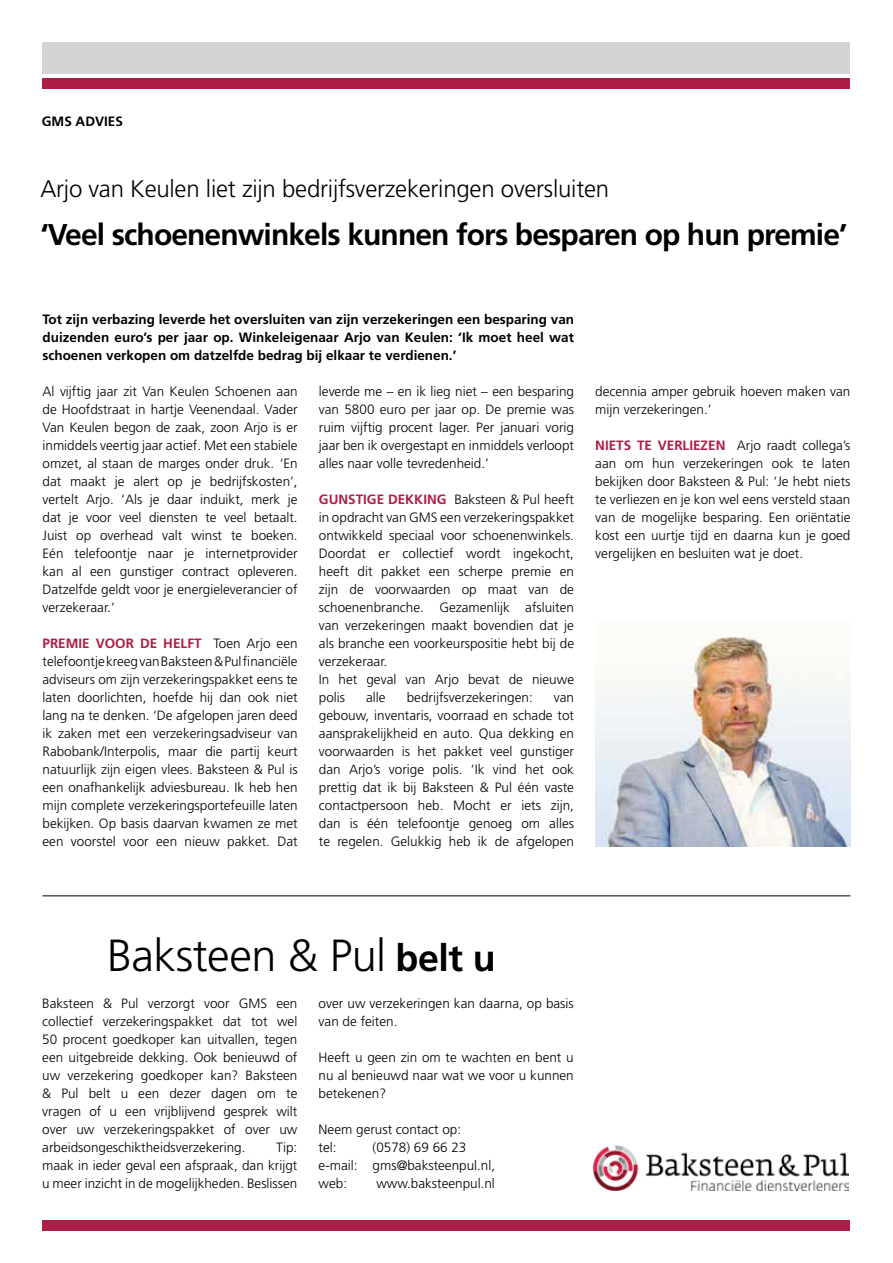
<style>
.page{position:relative;width:893px;height:1263px;background:#fff}
.page>*{position:absolute;margin:0;border:0;box-sizing:border-box;transform-origin:0 0}
.t1{font:300 45px "Frutiger LT Std";letter-spacing:-.01em;color:#000}
.t2{font:700 30px "Frutiger LT Std";letter-spacing:-.03em;color:#000}
.t3{font:300 24px "Frutiger LT Std";letter-spacing:-.01em;color:#000}
.t4{font:300 13.5px/18px "Frutiger LT Std";color:#000;text-align:justify}
.t5{font:700 13.5px/18px "Frutiger LT Std";color:#000;text-align:justify}
.s1{font-weight:700;color:#ad1e46}
.s2{font-weight:700;font-size:37.5px}
</style>
<div class="page">
<img style="left:595px;top:636px;width:255px;height:210px">
<div style="left:43px;top:43px;width:807px;height:31px;background:#d1d3d4"></div>
<div style="left:43px;top:79px;width:807px;height:10px;background:#ad1e46"></div>
<div style="left:43px;top:1220px;width:807px;height:11px;background:#ad1e46"></div>
<hr style="left:43px;top:895px;width:807px;height:1px;background:#000">
<img style="left:593px;top:1145px;width:255px;height:45px">
<p class="t5" style="left:42px;top:112px;width:83px">GMS ADVIES</p>
<h3 class="t3" style="left:40px;top:175px;width:570px">Arjo van Keulen liet zijn bedrijfsverzekeringen oversluiten</h3>
<h2 class="t2" style="left:40px;top:217px;width:809px">‘Veel schoenenwinkels kunnen fors besparen op hun premie’</h2>
<p class="t5" style="left:43px;top:310px;width:533px">Tot zijn verbazing leverde het oversluiten van zijn verzekeringen een besparing van duizenden euro’s per jaar op. Winkeleigenaar Arjo van Keulen: ‘Ik moet heel wat schoenen verkopen om datzelfde bedrag bij elkaar te verdienen.’</p>
<p class="t4" style="left:43px;top:383px;width:257px">Al vijftig jaar zit Van Keulen Schoenen aan de Hoofdstraat in hartje Veenendaal. Vader Van Keulen begon de zaak, zoon Arjo is er inmiddels veertig jaar actief. Met een stabiele omzet, al staan de marges onder druk. ‘En dat maakt je alert op je bedrijfskosten’, vertelt Arjo. ‘Als je daar induikt, merk je dat je voor veel diensten te veel betaalt.<br>Juist op overhead valt winst te boeken.<br>Eén telefoontje naar je internetprovider kan al een gunstiger contract opleveren.<br>Datzelfde geldt voor je energieleverancier of verzekeraar.’</p>
<p class="t4" style="left:43px;top:634px;width:257px"><span class="s1">PREMIE VOOR DE HELFT</span> Toen Arjo een telefoontje kreeg van Baksteen &amp; Pul financiële adviseurs om zijn verzekeringspakket eens te laten doorlichten, hoefde hij dan ook niet lang na te denken. ‘De afgelopen jaren deed ik zaken met een verzekeringsadviseur van Rabobank/Interpolis, maar die partij keurt natuurlijk zijn eigen vlees. Baksteen &amp; Pul is een onafhankelijk adviesbureau. Ik heb hen mijn complete verzekeringsportefeuille laten bekijken. Op basis daarvan kwamen ze met een voorstel voor een nieuw pakket. Dat</p>
<p class="t4" style="left:319px;top:382px;width:257px">leverde me – en ik lieg niet – een besparing van 5800 euro per jaar op. De premie was ruim vijftig procent lager. Per januari vorig jaar ben ik overgestapt en inmiddels verloopt alles naar volle tevredenheid.’</p>
<p class="t4" style="left:319px;top:490px;width:257px;text-align:left"><span class="s1">GUNSTIGE DEKKING</span> Baksteen &amp; Pul heeft in opdracht van GMS een verzekeringspakket ontwikkeld speciaal voor schoenenwinkels.<br>Doordat er collectief wordt ingekocht, heeft dit pakket een scherpe premie en zijn de voorwaarden op maat van de schoenenbranche. Gezamenlijk afsluiten van verzekeringen maakt bovendien dat je als branche een voorkeurspositie hebt bij de verzekeraar.<br>In het geval van Arjo bevat de nieuwe polis</p>
<p class="t4" style="left:366px;top:688px;width:21px">alle</p>
<p class="t4" style="left:407px;top:688px;width:127px">bedrijfsverzekeringen:</p>
<p class="t4" style="left:319px;top:688px;width:257px;text-indent:235px">van gebouw, inventaris, voorraad en schade tot aansprakelijkheid en auto. Qua dekking en voorwaarden is het pakket veel gunstiger dan Arjo’s vorige polis. ‘Ik vind het ook prettig dat ik bij Baksteen &amp; Pul één vaste contactpersoon heb. Mocht er iets zijn, dan is één telefoontje genoeg om alles te regelen. Gelukkig heb ik de afgelopen</p>
<p class="t4" style="left:595px;top:382px;width:257px">decennia amper gebruik hoeven maken van mijn verzekeringen.’</p>
<p class="t4" style="left:595px;top:436px;width:257px"><span class="s1">NIETS TE VERLIEZEN</span> Arjo raadt collega’s aan om hun verzekeringen ook te laten bekijken door Baksteen &amp; Pul: ‘Je hebt niets te verliezen en je kon wel eens versteld staan van de mogelijke besparing. Een oriëntatie kost een uurtje tijd en daarna kun je goed vergelijken en besluiten wat je doet.</p>
<h1 class="t1" style="left:107px;top:930px;width:390px">Baksteen &amp; Pul <span class="s2">belt u</span></h1>
<p class="t4" style="left:42px;top:995px;width:257px">Baksteen &amp; Pul verzorgt voor GMS een collectief verzekeringspakket dat tot wel 50 procent goedkoper kan uitvallen, tegen een uitgebreide dekking. Ook benieuwd of uw verzekering goedkoper kan? Baksteen &amp; Pul belt u een dezer dagen om te vragen of u een vrijblijvend gesprek wilt over uw verzekeringspakket of over uw arbeidsongeschiktheidsverzekering.</p>
<p class="t4" style="left:42px;top:1139px;width:257px;text-indent:234px">Tip: maak in ieder geval een afspraak, dan krijgt u meer inzicht in de mogelijkheden. Beslissen</p>
<p class="t4" style="left:319px;top:994px;width:257px">over uw verzekeringen kan daarna, op basis van de feiten.</p>
<p class="t4" style="left:319px;top:1048px;width:257px">Heeft u geen zin om te wachten en bent u nu al benieuwd naar wat we voor u kunnen betekenen?</p>
<p class="t4" style="left:319px;top:1120px;width:144px">Neem gerust contact op: tel:</p>
<p class="t4" style="left:319px;top:1138px;width:178px;text-align:left;text-indent:54px">(0578) 69 66 23 e-mail: gms@baksteenpul.nl, web:</p>
<p class="t4" style="left:376px;top:1174px;width:120px">www.baksteenpul.nl</p>
</div>
